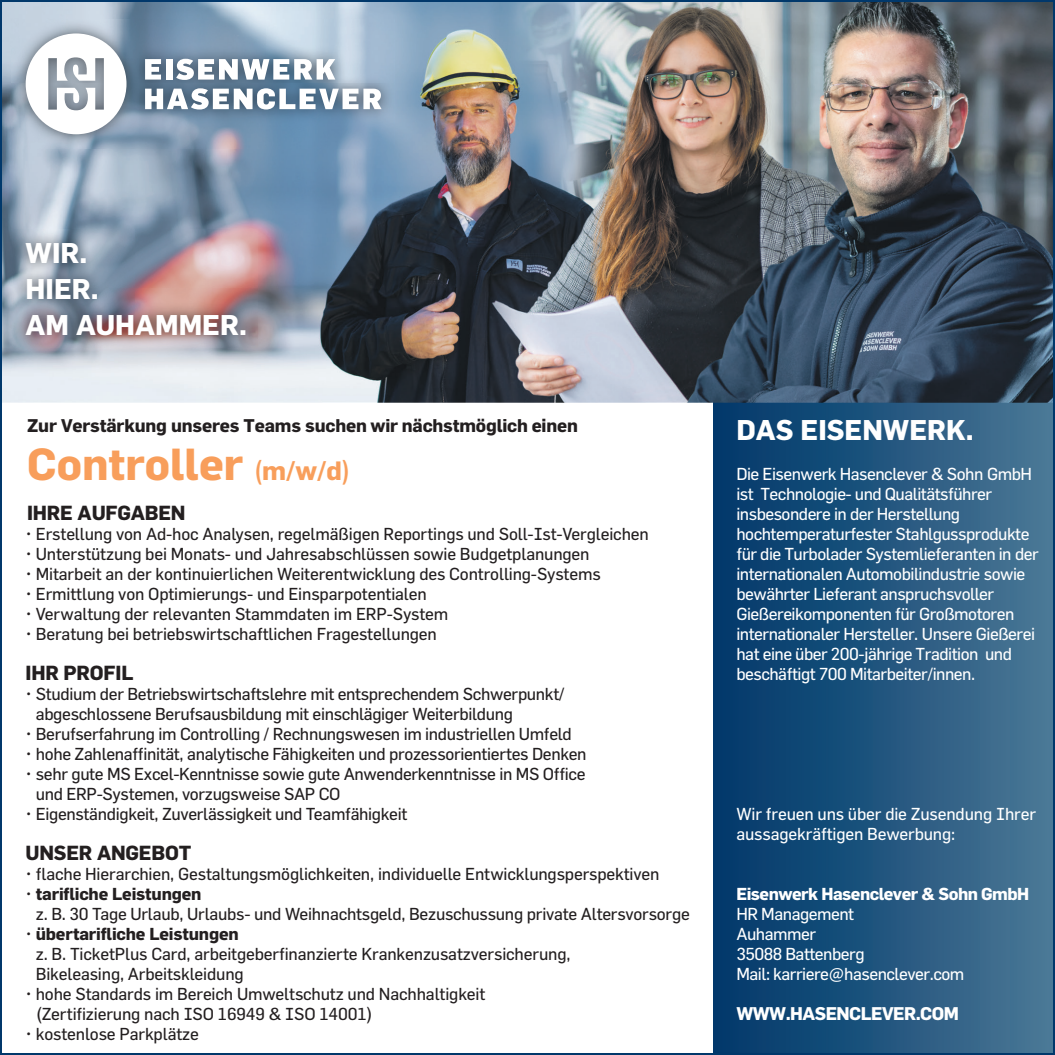
<style>
.page{position:relative;width:1055px;height:1055px;background:#fff}
.page>*{position:absolute;margin:0;border:0;box-sizing:border-box;transform-origin:0 0}
.t1{font:700 44px "Flama";color:#f89e5b}
.t2{font:700 28px/36px "Flama";color:#fff}
.t3{font:700 20px "Flama";letter-spacing:-.01em;color:#231f20}
.t4{font:700 18px "Flama";letter-spacing:-.01em;color:#231f20}
.t5{font:700 18px "Flama";letter-spacing:-.03em;color:#fff}
.t6{font:17px/20px "Flama";letter-spacing:-.01em;color:#231f20}
.t7{font:17px/20px "Flama";letter-spacing:-.03em;color:#fff}
.t8{font:17px/20px "Flama";letter-spacing:-.01em;color:#fff}
.t9{font:700 17px "Flama";letter-spacing:-.03em;color:#fff}
.s1{font-size:26px}
.s2{font-weight:700}
</style>
<div class="page">
<div style="left:713px;top:403px;width:341px;height:650px;background:linear-gradient(to right,#003669,#4a7795)"></div>
<img style="left:3px;top:3px;width:1048px;height:400px">
<img style="left:14px;top:229px;width:244px;height:119px">
<img style="left:12px;top:19px;width:382px;height:129px">
<svg style="left:145px;top:59px;width:16px;height:21px"></svg>
<div style="left:166px;top:59px;width:6px;height:21px;background:#fff"></div>
<svg style="left:176px;top:59px;width:159px;height:21px"></svg>
<svg style="left:145px;top:88px;width:236px;height:21px"></svg>
<svg style="left:26px;top:33px;width:100px;height:101px"></svg>
<h2 class="t2" style="left:26px;top:234px;width:223px">WIR.<br>HIER.<br>AM AUHAMMER.</h2>
<p class="t4" style="left:27px;top:414px;width:552px">Zur Verstärkung unseres Teams suchen wir nächstmöglich einen</p>
<h1 class="t1" style="left:27px;top:437px;width:324px">Controller <span class="s1">(m/w/d)</span></h1>
<p class="t3" style="left:27px;top:501px;width:160px">IHRE AUFGABEN</p>
<p class="t6" style="left:26px;top:524px;width:625px">• Erstellung von Ad-hoc Analysen, regelmäßigen Reportings und Soll-Ist-Vergleichen</p>
<p class="t6" style="left:26px;top:544px;width:565px">• Unterstützung bei Monats- und Jahresabschlüssen sowie Budgetplanungen</p>
<p class="t6" style="left:26px;top:563px;width:577px">• Mitarbeit an der kontinuierlichen Weiterentwicklung des Controlling-Systems</p>
<p class="t6" style="left:26px;top:583px;width:403px">• Ermittlung von Optimierungs- und Einsparpotentialen</p>
<p class="t6" style="left:26px;top:603px;width:424px">• Verwaltung der relevanten Stammdaten im ERP-System</p>
<p class="t6" style="left:26px;top:623px;width:413px">• Beratung bei betriebswirtschaftlichen Fragestellungen</p>
<p class="t3" style="left:26px;top:661px;width:109px">IHR PROFIL</p>
<p class="t6" style="left:36px;top:684px;width:530px;text-indent:-10px">• Studium der Betriebswirtschaftslehre mit entsprechendem Schwerpunkt/ abgeschlossene Berufsausbildung mit einschlägiger Weiterbildung</p>
<p class="t6" style="left:26px;top:723px;width:548px">• Berufserfahrung im Controlling / Rechnungswesen im industriellen Umfeld</p>
<p class="t6" style="left:26px;top:743px;width:562px">• hohe Zahlenaffinität, analytische Fähigkeiten und prozessorientiertes Denken</p>
<p class="t6" style="left:36px;top:763px;width:551px;text-indent:-10px">• sehr gute MS Excel-Kenntnisse sowie gute Anwenderkenntnisse in MS Office und ERP-Systemen, vorzugsweise SAP CO</p>
<p class="t6" style="left:26px;top:803px;width:383px">• Eigenständigkeit, Zuverlässigkeit und Teamfähigkeit</p>
<p class="t3" style="left:26px;top:841px;width:167px">UNSER ANGEBOT</p>
<p class="t6" style="left:26px;top:864px;width:635px">• flache Hierarchien, Gestaltungsmöglichkeiten, individuelle Entwicklungsperspektiven</p>
<p class="t6" style="left:36px;top:884px;width:655px;text-indent:-10px">• <span class="s2">tarifliche Leistungen<br></span>z. B. 30 Tage Urlaub, Urlaubs- und Weihnachtsgeld, Bezuschussung private Altersvorsorge</p>
<p class="t6" style="left:36px;top:923px;width:536px;text-indent:-10px">• <span class="s2">übertarifliche Leistungen<br></span>z. B. TicketPlus Card, arbeitgeberfinanzierte Krankenzusatzversicherung,<br>Bikeleasing, Arbeitskleidung</p>
<p class="t6" style="left:36px;top:983px;width:451px;text-indent:-10px">• hohe Standards im Bereich Umweltschutz und Nachhaltigkeit (Zertifizierung nach ISO 16949 &amp; ISO 14001)</p>
<p class="t6" style="left:26px;top:1023px;width:175px">• kostenlose Parkplätze</p>
<h2 class="t2" style="left:736px;top:411px;width:239px">DAS EISENWERK.</h2>
<p class="t7" style="left:736px;top:464px;width:304px">Die Eisenwerk Hasenclever &amp; Sohn GmbH ist Technologie- und Qualitätsführer insbesondere in der Herstellung hochtemperaturfester Stahlguss produkte für die Turbolader Systemlieferanten in der internationalen Automobilindustrie sowie bewährter Lieferant anspruchsvoller Gießereikomponenten für Großmotoren internationaler Hersteller. Unsere Gießerei hat eine über 200-jährige Tradition und beschäftigt 700 Mitarbeiter/innen.</p>
<p class="t8" style="left:736px;top:803px;width:301px">Wir freuen uns über die Zusendung Ihrer aussagekräftigen Bewerbung:</p>
<p class="t9" style="left:736px;top:884px;width:294px">Eisenwerk Hasenclever &amp; Sohn GmbH</p>
<p class="t7" style="left:736px;top:903px;width:229px">HR Management<br>Auhammer<br>35088 Battenberg<br>Mail: karriere@hasenclever.com</p>
<p class="t5" style="left:736px;top:1003px;width:224px">WWW.HASENCLEVER.COM</p>
</div>
